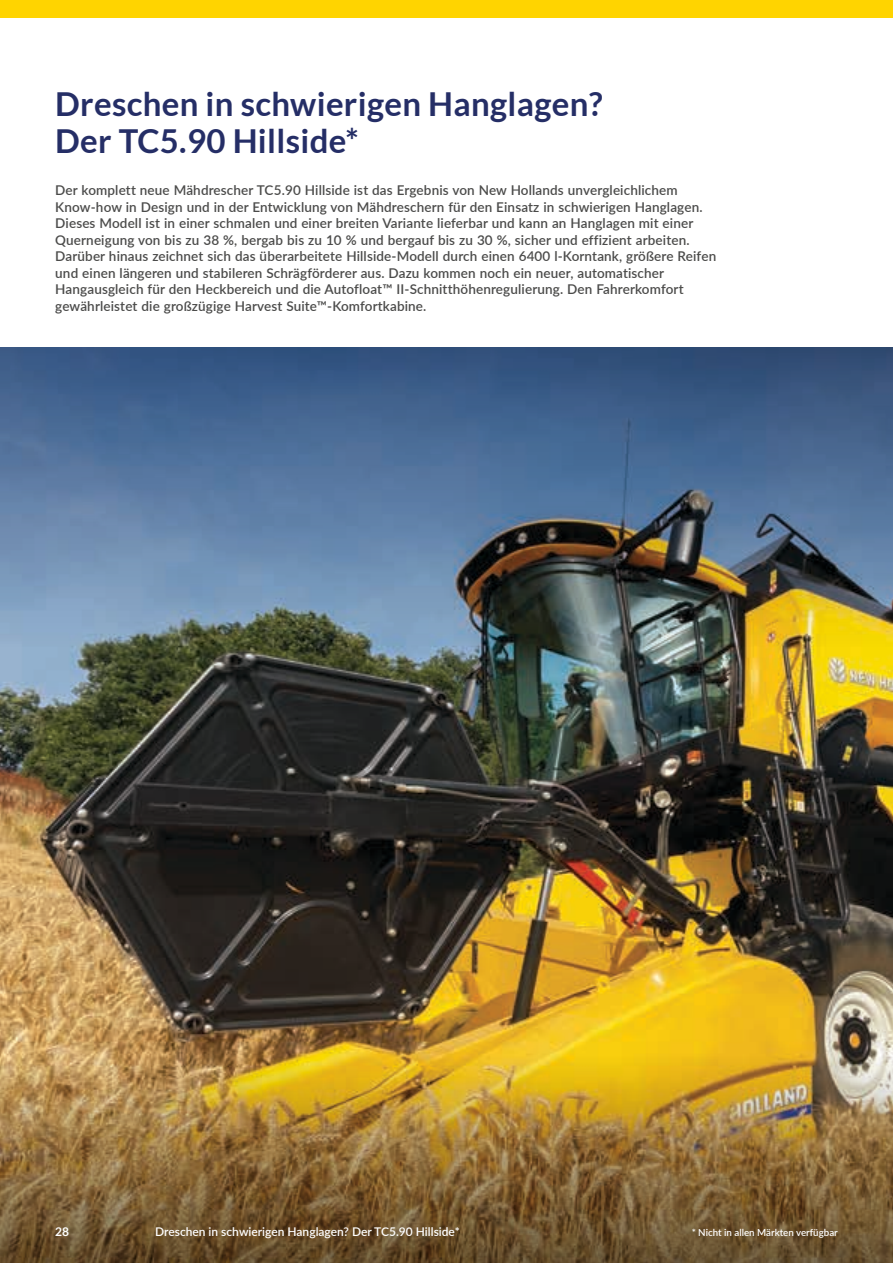
<style>
.page{position:relative;width:893px;height:1263px;background:#fff}
.page>*{position:absolute;margin:0;border:0;box-sizing:border-box;transform-origin:0 0}
.t1{font:700 33px/37.5px "Lato";letter-spacing:.01em;color:#252e66}
.t2{font:600 13.5px/16.5px "Lato";letter-spacing:.01em;color:#4b4b4a}
.t3{font:600 12px "Lato";color:#fff}
.t4{font:700 12px "Lato";color:#fff}
.t5{font:600 9.75px "Lato";color:#fff}
</style>
<div class="page">
<img style="left:0;top:709px;width:893px;height:320px">
<img style="left:0;top:1029px;width:893px;height:234px">
<img style="left:0;top:348px;width:893px;height:361px">
<div style="left:0;top:0;width:893px;height:17px;background:#ffd400"></div>
<h1 class="t1" style="left:55px;top:84px;width:549px">Dreschen in schwierigen Hanglagen?<br>Der TC5.90 Hillside*</h1>
<p class="t2" style="left:55px;top:182px;width:662px">Der komplett neue Mähdrescher TC5.90 Hillside ist das Ergebnis von New Hollands unvergleichlichem Know-how in Design und in der Entwicklung von Mähdreschern für den Einsatz in schwierigen Hanglagen.<br>Dieses Modell ist in einer schmalen und einer breiten Variante lieferbar und kann an Hanglagen mit einer Querneigung von bis zu 38 %, bergab bis zu 10 % und bergauf bis zu 30 %, sicher und effizient arbeiten.<br>Darüber hinaus zeichnet sich das überarbeitete Hillside-Modell durch einen 6400 l-Korntank, größere Reifen und einen längeren und stabileren Schrägförderer aus. Dazu kommen noch ein neuer, automatischer Hangausgleich für den Heckbereich und die Autofloat™ II-Schnitthöhenregulierung. Den Fahrerkomfort gewährleistet die großzügige Harvest Suite™-Komfortkabine.</p>
<p class="t4" style="left:55px;top:1224px;width:15px">28</p>
<p class="t3" style="left:155px;top:1223px;width:306px">Dreschen in schwierigen Hanglagen? Der TC5.90 Hillside*</p>
<p class="t5" style="left:692px;top:1225px;width:148px">* Nicht in allen Märkten verfügbar</p>
</div>
